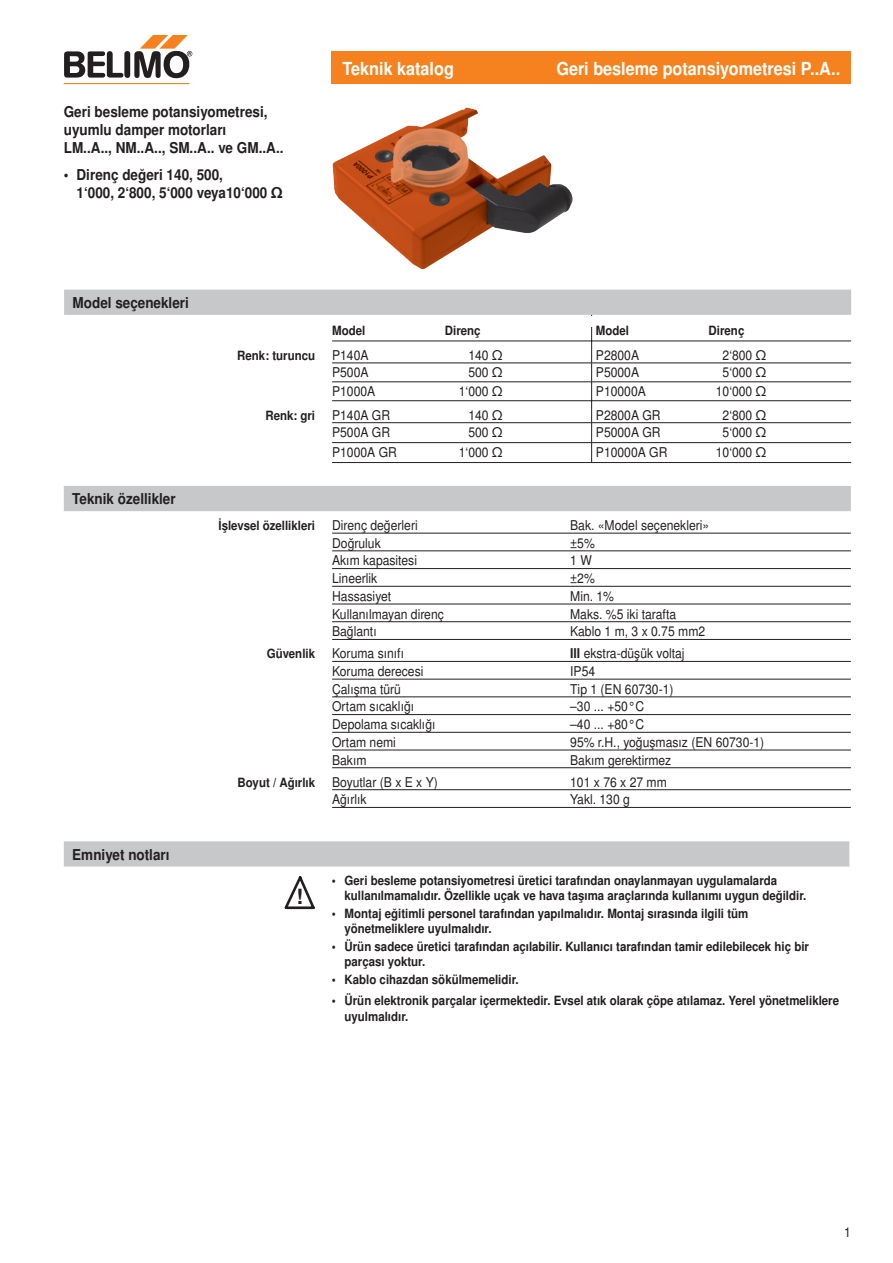
<style>
.page{position:relative;width:893px;height:1263px;background:#fff}
.page>*{position:absolute;margin:0;border:0;box-sizing:border-box;transform-origin:0 0}
.t1{font:700 21px "Nimbus Sans BEL";color:#231f20}
.t2{font:700 18px "Nimbus Sans BEL";color:#fff;scale:.9 1}
.t3{font:700 15px/18px "Nimbus Sans BEL";color:#231f20;scale:.9 1}
.t4{font:13.5px "Nimbus Sans BEL";color:#231f20;scale:.9 1}
.t5{font:700 12.75px/15.3px "Nimbus Sans BEL";color:#231f20;scale:.9 1}
.s1{font-weight:700}
</style>
<div class="page">
<hr style="left:64px;top:83px;width:125px;height:1px;background:#f5821f">
<svg style="left:64px;top:35px;width:128px;height:44px"></svg>
<div style="left:64px;top:486px;width:786px;height:25px;background:#c6c8ca"></div>
<hr style="left:332px;top:533px;width:518px;height:1px;background:#231f20">
<hr style="left:332px;top:550px;width:518px;height:1px;background:#231f20">
<hr style="left:332px;top:568px;width:518px;height:1px;background:#231f20">
<hr style="left:332px;top:586px;width:518px;height:1px;background:#231f20">
<hr style="left:332px;top:604px;width:518px;height:1px;background:#231f20">
<hr style="left:332px;top:621px;width:518px;height:1px;background:#231f20">
<hr style="left:332px;top:639px;width:518px;height:1px;background:#231f20">
<hr style="left:332px;top:661px;width:518px;height:1px;background:#231f20">
<hr style="left:332px;top:679px;width:518px;height:1px;background:#231f20">
<hr style="left:332px;top:697px;width:518px;height:1px;background:#231f20">
<hr style="left:332px;top:714px;width:518px;height:1px;background:#231f20">
<hr style="left:332px;top:732px;width:518px;height:1px;background:#231f20">
<hr style="left:332px;top:750px;width:518px;height:1px;background:#231f20">
<hr style="left:332px;top:767px;width:518px;height:1px;background:#231f20">
<hr style="left:332px;top:789px;width:518px;height:1px;background:#231f20">
<hr style="left:332px;top:807px;width:518px;height:1px;background:#231f20">
<div style="left:332px;top:51px;width:518px;height:33px;background:#f5821f"></div>
<hr style="left:332px;top:462px;width:519px;height:1px;background:#231f20">
<svg style="left:64px;top:290px;width:787px;height:172px"></svg>
<svg style="left:64px;top:841px;width:785px;height:26px;background:#c7c9cb"></svg>
<img style="left:332px;top:108px;width:241px;height:162px">
<svg style="left:284px;top:876px;width:31px;height:33px"></svg>
<p class="t3" style="left:64px;top:105px;width:246px">Geri besleme potansiyometresi, uyumlu damper motorları<br>LM..A.., NM..A.., SM..A.. ve GM..A..</p>
<p class="t3" style="left:77px;top:167px;width:230px;text-indent:-13px">• Direnç değeri 140, 500,<br>1‘000, 2‘800, 5‘000 veya10‘000 Ω</p>
<p class="t3" style="left:73px;top:295px;width:131px">Model seçenekleri</p>
<h2 class="t2" style="left:342px;top:62px;width:125px">Teknik katalog</h2>
<h2 class="t2" style="left:556px;top:62px;width:317px">Geri besleme potansiyometresi P..A..</h2>
<p class="t5" style="left:332px;top:324px;width:38px">Model</p>
<p class="t5" style="left:445px;top:324px;width:41px">Direnç</p>
<p class="t5" style="left:596px;top:324px;width:38px">Model</p>
<p class="t5" style="left:708px;top:324px;width:41px">Direnç</p>
<p class="t3" style="left:72px;top:492px;width:116px">Teknik özellikler</p>
<p class="t3" style="left:72px;top:847px;width:109px">Emniyet notları</p>
<p class="t5" style="left:237px;top:349px;width:88px">Renk: turuncu</p>
<p class="t4" style="left:332px;top:350px;width:42px">P140A</p>
<p class="t4" style="left:468px;top:350px;width:39px">140 Ω</p>
<p class="t4" style="left:596px;top:350px;width:50px">P2800A</p>
<p class="t4" style="left:722px;top:350px;width:50px">2‘800 Ω</p>
<p class="t4" style="left:332px;top:368px;width:42px">P500A</p>
<p class="t4" style="left:468px;top:368px;width:39px">500 Ω</p>
<p class="t4" style="left:596px;top:368px;width:50px">P5000A</p>
<p class="t4" style="left:722px;top:368px;width:50px">5‘000 Ω</p>
<p class="t4" style="left:332px;top:387px;width:50px">P1000A</p>
<p class="t4" style="left:459px;top:387px;width:50px">1‘000 Ω</p>
<p class="t4" style="left:596px;top:387px;width:57px">P10000A</p>
<p class="t4" style="left:715px;top:387px;width:57px">10‘000 Ω</p>
<p class="t5" style="left:265px;top:409px;width:57px">Renk: gri</p>
<p class="t4" style="left:332px;top:410px;width:66px">P140A GR</p>
<p class="t4" style="left:468px;top:410px;width:39px">140 Ω</p>
<p class="t4" style="left:596px;top:410px;width:74px">P2800A GR</p>
<p class="t4" style="left:722px;top:410px;width:50px">2‘800 Ω</p>
<p class="t4" style="left:332px;top:428px;width:66px">P500A GR</p>
<p class="t4" style="left:468px;top:428px;width:39px">500 Ω</p>
<p class="t4" style="left:596px;top:428px;width:74px">P5000A GR</p>
<p class="t4" style="left:722px;top:428px;width:50px">5‘000 Ω</p>
<p class="t4" style="left:332px;top:448px;width:74px">P1000A GR</p>
<p class="t4" style="left:459px;top:448px;width:50px">1‘000 Ω</p>
<p class="t4" style="left:596px;top:448px;width:81px">P10000A GR</p>
<p class="t4" style="left:715px;top:448px;width:57px">10‘000 Ω</p>
<p class="t5" style="left:218px;top:519px;width:109px">İşlevsel özellikleri</p>
<p class="t4" style="left:332px;top:520px;width:97px">Direnç değerleri</p>
<p class="t4" style="left:570px;top:520px;width:156px">Bak. «Model seçenekleri»</p>
<p class="t4" style="left:332px;top:538px;width:56px">Doğruluk</p>
<p class="t4" style="left:570px;top:538px;width:29px">±5%</p>
<p class="t4" style="left:332px;top:556px;width:96px">Akım kapasitesi</p>
<p class="t4" style="left:570px;top:556px;width:26px">1 W</p>
<p class="t4" style="left:332px;top:573px;width:52px">Lineerlik</p>
<p class="t4" style="left:570px;top:573px;width:29px">±2%</p>
<p class="t4" style="left:332px;top:591px;width:67px">Hassasiyet</p>
<p class="t4" style="left:570px;top:591px;width:50px">Min. 1%</p>
<p class="t4" style="left:332px;top:609px;width:126px">Kullanılmayan direnç</p>
<p class="t4" style="left:570px;top:609px;width:119px">Maks. %5 iki tarafta</p>
<p class="t4" style="left:332px;top:627px;width:51px">Bağlantı</p>
<p class="t4" style="left:570px;top:627px;width:151px">Kablo 1 m, 3 x 0.75 mm2</p>
<p class="t5" style="left:267px;top:648px;width:55px">Güvenlik</p>
<p class="t4" style="left:332px;top:649px;width:81px">Koruma sınıfı</p>
<p class="t4" style="left:570px;top:649px;width:129px"><span class="s1">III</span> ekstra-düşük voltaj</p>
<p class="t4" style="left:332px;top:666px;width:103px">Koruma derecesi</p>
<p class="t4" style="left:570px;top:666px;width:29px">IP54</p>
<p class="t4" style="left:332px;top:684px;width:78px">Çalışma türü</p>
<p class="t4" style="left:570px;top:684px;width:116px">Tip 1 (EN 60730-1)</p>
<p class="t4" style="left:332px;top:702px;width:93px">Ortam sıcaklığı</p>
<p class="t4" style="left:570px;top:702px;width:84px">–30 ... +50°C</p>
<p class="t4" style="left:332px;top:720px;width:116px">Depolama sıcaklığı</p>
<p class="t4" style="left:570px;top:720px;width:84px">–40 ... +80°C</p>
<p class="t4" style="left:332px;top:737px;width:72px">Ortam nemi</p>
<p class="t4" style="left:570px;top:737px;width:217px">95% r.H., yoğuşmasız (EN 60730-1)</p>
<p class="t4" style="left:332px;top:755px;width:40px">Bakım</p>
<p class="t4" style="left:570px;top:755px;width:114px">Bakım gerektirmez</p>
<p class="t5" style="left:237px;top:776px;width:88px">Boyut / Ağırlık</p>
<p class="t4" style="left:332px;top:777px;width:119px">Boyutlar (B x E x Y)</p>
<p class="t4" style="left:570px;top:777px;width:109px">101 x 76 x 27 mm</p>
<p class="t4" style="left:332px;top:795px;width:40px">Ağırlık</p>
<p class="t4" style="left:570px;top:795px;width:68px">Yakl. 130 g</p>
<h1 class="t1" style="left:296px;top:889px;width:8px">!</h1>
<p class="t5" style="left:344px;top:874px;width:514px;text-indent:-13px">• Geri besleme potansiyometresi üretici tarafından onaylanmayan uygulamalarda kullanılmamalıdır. Özellikle uçak ve hava taşıma araçlarında kullanımı uygun değildir.</p>
<p class="t5" style="left:344px;top:907px;width:450px;text-indent:-13px">• Montaj eğitimli personel tarafından yapılmalıdır. Montaj sırasında ilgili tüm yönetmeliklere uyulmalıdır.</p>
<p class="t5" style="left:344px;top:940px;width:517px;text-indent:-13px">• Ürün sadece üretici tarafından açılabilir. Kullanıcı tarafından tamir edilebilecek hiç bir parçası yoktur.</p>
<p class="t5" style="left:332px;top:974px;width:209px">• Kablo cihazdan sökülmemelidir.</p>
<p class="t5" style="left:344px;top:995px;width:551px;text-indent:-13px">• Ürün elektronik parçalar içermektedir. Evsel atık olarak çöpe atılamaz. Yerel yönetmeliklere uyulmalıdır.</p>
<p class="t4" style="left:844px;top:1227px;width:9px">1</p>
</div>
